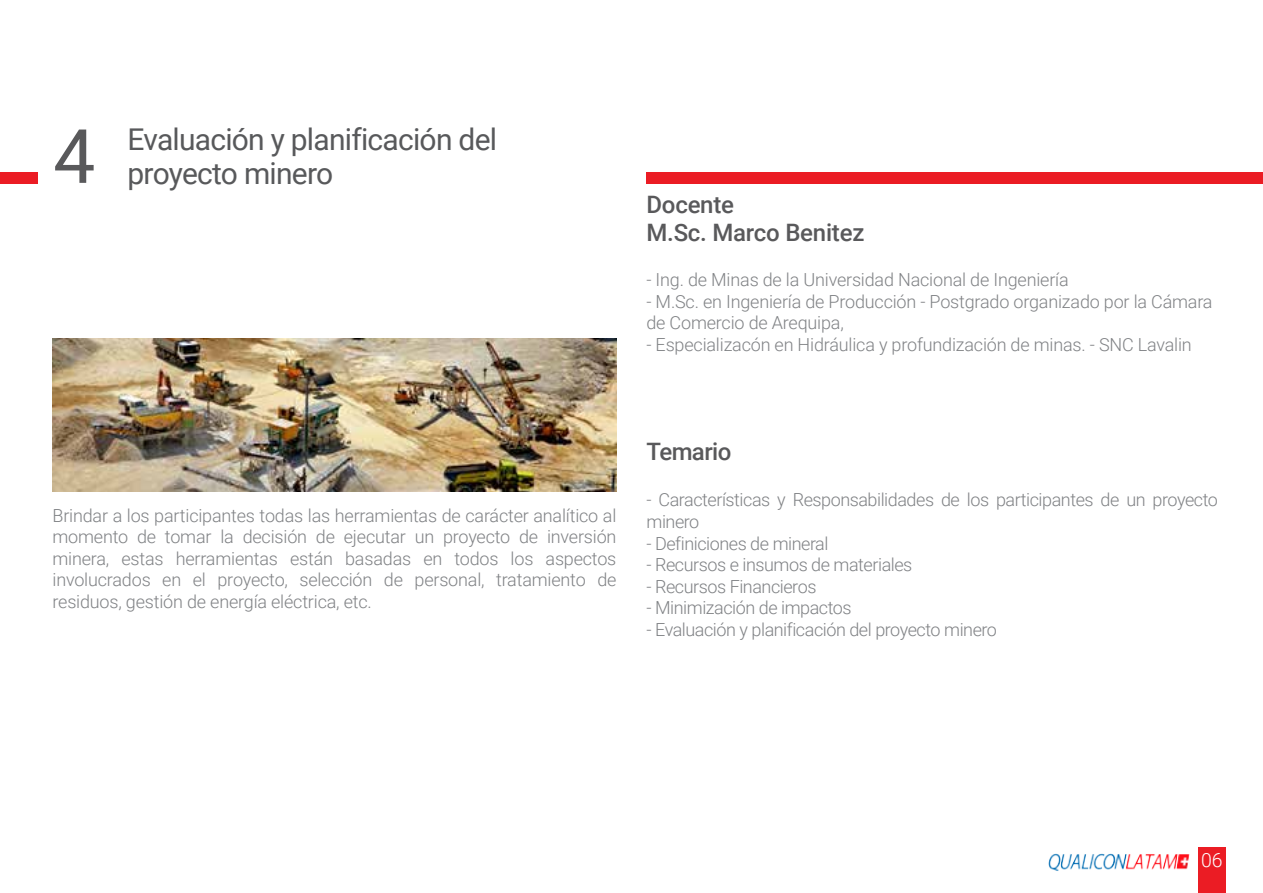
<style>
.page{position:relative;width:1263px;height:893px;background:#fff}
.page>*{position:absolute;margin:0;border:0;box-sizing:border-box;transform-origin:0 0}
.t1{font:75px "Roboto";color:#59595b}
.t2{font:30px "Roboto";letter-spacing:-.025em;color:#58595b}
.t3{font:500 24px/28.8px "Roboto";letter-spacing:-.01em;color:#59595b}
.t4{font:300 19.5px "Roboto";color:#fff}
.t5{font:300 18px/21.6px "Roboto";letter-spacing:-.02em;color:#808285}
</style>
<div class="page">
<div style="left:1198px;top:848px;width:27px;height:45px;background:#eb1c24"></div>
<img style="left:1048px;top:853px;width:142px;height:18px">
<img style="left:52px;top:338px;width:564px;height:153px">
<div style="left:0;top:172px;width:38px;height:11px;background:#eb1c24"></div>
<div style="left:646px;top:172px;width:617px;height:11px;background:#eb1c24"></div>
<h1 class="t1" style="left:53px;top:104px;width:44px">4</h1>
<h2 class="t2" style="left:128px;top:119px;width:371px">Evaluación y planificación del</h2>
<h2 class="t2" style="left:128px;top:152px;width:207px">proyecto minero</h2>
<h3 class="t3" style="left:646px;top:189px;width:219px">Docente<br>M.Sc. Marco Benitez</h3>
<p class="t5" style="left:646px;top:268px;width:424px">- Ing. de Minas de la Universidad Nacional de Ingeniería</p>
<p class="t5" style="left:646px;top:290px;width:568px">- M.Sc. en Ingeniería de Producción - Postgrado organizado por la Cámara de Comercio de Arequipa,</p>
<p class="t5" style="left:646px;top:333px;width:547px">- Especializacón en Hidráulica y profundización de minas. - SNC Lavalin</p>
<p class="t5" style="left:52px;top:504px;width:565px;text-align:justify">Brindar a los participantes todas las herramientas de carácter analítico al momento de tomar la decisión de ejecutar un proyecto de inversión minera, estas herramientas están basadas en todos los aspectos involucrados en el proyecto, selección de personal, tratamiento de residuos, gestión de energía eléctrica, etc.</p>
<h3 class="t3" style="left:646px;top:436px;width:86px">Temario</h3>
<p class="t5" style="left:646px;top:488px;width:573px">- Características y Responsabilidades de los participantes de un proyecto minero</p>
<p class="t5" style="left:646px;top:532px;width:184px">- Definiciones de mineral</p>
<p class="t5" style="left:646px;top:553px;width:267px">- Recursos e insumos de materiales</p>
<p class="t5" style="left:646px;top:575px;width:171px">- Recursos Financieros</p>
<p class="t5" style="left:646px;top:596px;width:207px">- Minimización de impactos</p>
<p class="t5" style="left:646px;top:618px;width:352px">- Evaluación y planificación del proyecto minero</p>
<p class="t4" style="left:1201px;top:847px;width:23px">06</p>
</div>
